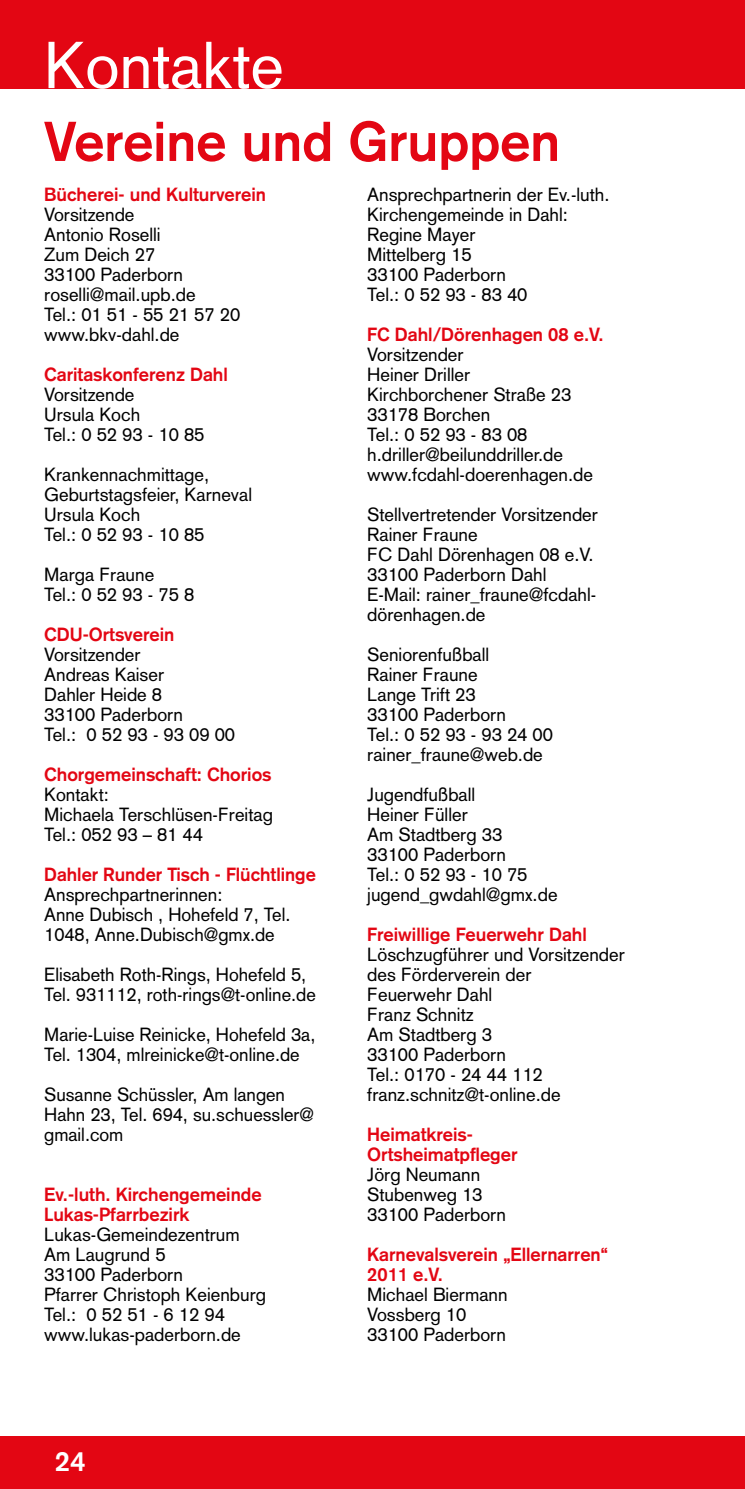
<style>
.page{position:relative;width:745px;height:1489px;background:#fff}
.page>*{position:absolute;margin:0;border:0;box-sizing:border-box;transform-origin:0 0}
.t1{font:65px "Akzidenz Grotesk";color:#fff}
.t2{font:700 55px "Akzidenz Grotesk";color:#e30613}
.t3{font:700 27.5px "Akzidenz Grotesk";color:#fff}
.t4{font:18.75px/20px "Akzidenz Grotesk";color:#000}
.t5{font:700 18.75px/20px "Akzidenz Grotesk";color:#e30613}
</style>
<div class="page">
<div style="left:0;top:1435px;width:744px;height:53px;background:#e30613"></div>
<div style="left:0;top:0;width:743px;height:88px;background:#e30613"></div>
<h1 class="t1" style="left:44px;top:27px;width:241px">Kontakte</h1>
<h2 class="t2" style="left:44px;top:109px;width:517px">Vereine und Gruppen</h2>
<p class="t5" style="left:44px;top:184px;width:223px">Bücherei- und Kulturverein</p>
<p class="t4" style="left:44px;top:204px;width:197px">Vorsitzende<br>Antonio Roselli<br>Zum Deich 27<br>33100 Paderborn roselli@mail.upb.de<br>Tel.: 01 51 - 55 21 57 20 www.bkv-dahl.de</p>
<p class="t5" style="left:44px;top:364px;width:185px">Caritaskonferenz Dahl</p>
<p class="t4" style="left:44px;top:384px;width:162px">Vorsitzende<br>Ursula Koch<br>Tel.: 0 52 93 - 10 85</p>
<p class="t4" style="left:44px;top:464px;width:209px">Krankennachmittage,<br>Geburtstagsfeier, Karneval<br>Ursula Koch<br>Tel.: 0 52 93 - 10 85</p>
<p class="t4" style="left:44px;top:564px;width:151px">Marga Fraune<br>Tel.: 0 52 93 - 75 8</p>
<p class="t5" style="left:44px;top:624px;width:132px">CDU-Ortsverein</p>
<p class="t4" style="left:44px;top:644px;width:192px">Vorsitzender<br>Andreas Kaiser<br>Dahler Heide 8<br>33100 Paderborn<br>Tel.: 0 52 93 - 93 09 00</p>
<p class="t5" style="left:44px;top:764px;width:229px">Chorgemeinschaft: Chorios</p>
<p class="t4" style="left:44px;top:784px;width:230px">Kontakt:<br>Michaela Terschlüsen-Freitag<br>Tel.: 052 93 – 81 44</p>
<p class="t5" style="left:44px;top:864px;width:273px">Dahler Runder Tisch - Flüchtlinge</p>
<p class="t4" style="left:44px;top:884px;width:248px">Ansprechpartnerinnen:<br>Anne Dubisch , Hohefeld 7, Tel.<br>1048, Anne.Dubisch@gmx.de</p>
<p class="t4" style="left:44px;top:964px;width:273px">Elisabeth Roth-Rings, Hohefeld 5,<br>Tel. 931112, roth-rings@t-online.de</p>
<p class="t4" style="left:44px;top:1024px;width:272px">Marie-Luise Reinicke, Hohefeld 3a,<br>Tel. 1304, mlreinicke@t-online.de</p>
<p class="t4" style="left:44px;top:1084px;width:271px">Susanne Schüssler, Am langen<br>Hahn 23, Tel. 694, su.schuessler@ gmail.com</p>
<p class="t5" style="left:44px;top:1184px;width:219px">Ev.-luth. Kirchengemeinde<br>Lukas-Pfarrbezirk</p>
<p class="t4" style="left:44px;top:1224px;width:223px">Lukas-Gemeindezentrum<br>Am Laugrund 5<br>33100 Paderborn<br>Pfarrer Christoph Keienburg<br>Tel.: 0 52 51 - 6 12 94 www.lukas-paderborn.de</p>
<h3 class="t3" style="left:55px;top:1444px;width:32px">24</h3>
<p class="t4" style="left:367px;top:184px;width:244px">Ansprechpartnerin der Ev.-luth.<br>Kirchengemeinde in Dahl:<br>Regine Mayer<br>Mittelberg 15<br>33100 Paderborn<br>Tel.: 0 52 93 - 83 40</p>
<p class="t5" style="left:367px;top:324px;width:237px">FC Dahl/Dörenhagen 08 e.V.</p>
<p class="t4" style="left:367px;top:344px;width:227px">Vorsitzender<br>Heiner Driller<br>Kirchborchener Straße 23<br>33178 Borchen<br>Tel.: 0 52 93 - 83 08 h.driller@beilunddriller.de www.fcdahl-doerenhagen.de</p>
<p class="t4" style="left:367px;top:504px;width:232px">Stellvertretender Vorsitzender<br>Rainer Fraune<br>FC Dahl Dörenhagen 08 e.V.<br>33100 Paderborn Dahl<br>E-Mail: rainer_fraune@fcdahl&shy;dörenhagen.de</p>
<p class="t4" style="left:367px;top:644px;width:187px">Seniorenfußball<br>Rainer Fraune<br>Lange Trift 23<br>33100 Paderborn<br>Tel.: 0 52 93 - 93 24 00 rainer_fraune@web.de</p>
<p class="t4" style="left:367px;top:784px;width:192px">Jugendfußball<br>Heiner Füller<br>Am Stadtberg 33<br>33100 Paderborn<br>Tel.: 0 52 93 - 10 75 jugend_gwdahl@gmx.de</p>
<p class="t5" style="left:367px;top:924px;width:221px">Freiwillige Feuerwehr Dahl</p>
<p class="t4" style="left:367px;top:944px;width:259px">Löschzugführer und Vorsitzender des Förderverein der<br>Feuerwehr Dahl<br>Franz Schnitz<br>Am Stadtberg 3<br>33100 Paderborn<br>Tel.: 0170 - 24 44 112 franz.schnitz@t-online.de</p>
<p class="t5" style="left:367px;top:1124px;width:152px">Heimatkreis-<br>Ortsheimatpfleger</p>
<p class="t4" style="left:367px;top:1164px;width:140px">Jörg Neumann<br>Stubenweg 13<br>33100 Paderborn</p>
<p class="t5" style="left:367px;top:1244px;width:242px">Karnevalsverein „Ellernarren“<br>2011 e.V.</p>
<p class="t4" style="left:367px;top:1284px;width:142px">Michael Biermann<br>Vossberg 10<br>33100 Paderborn</p>
</div>
